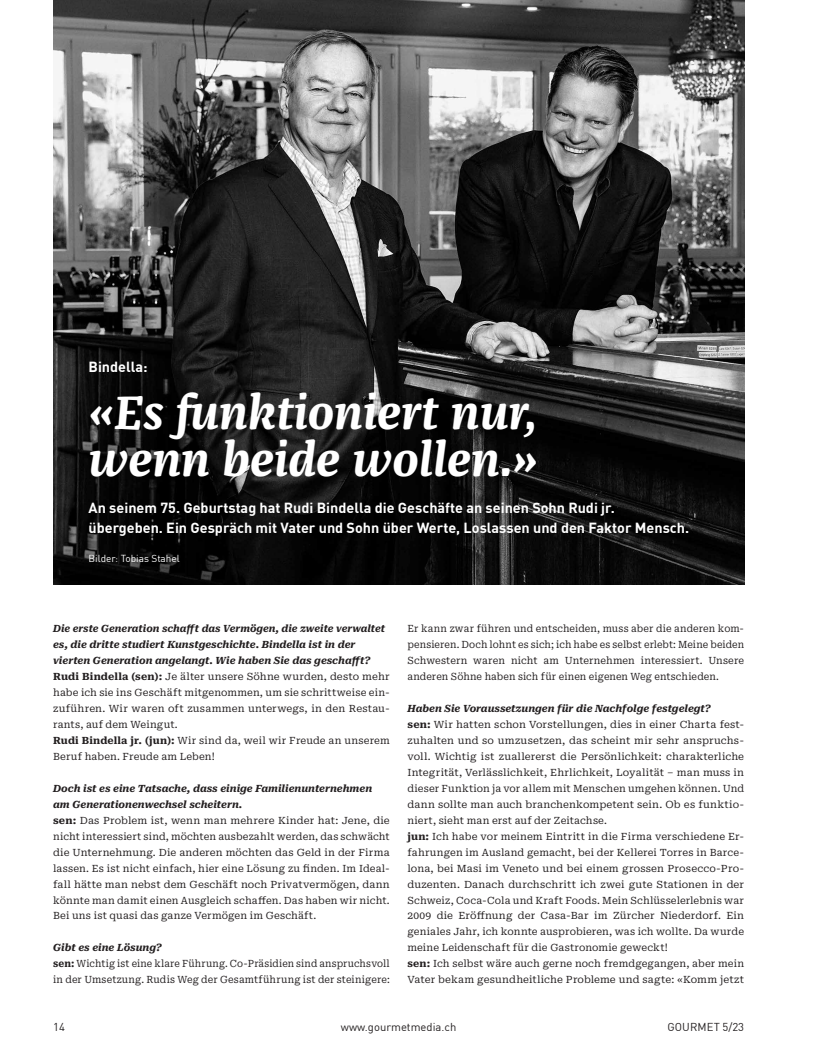
<style>
.page{position:relative;width:815px;height:1063px;background:#fff}
.page>*{position:absolute;margin:0;border:0;box-sizing:border-box;transform-origin:0 0}
.t1{font:italic 700 48.75px/46.2px "Franziska OT";color:#fff}
.t2{font:700 14.38px/20px "DINOT";color:#fff}
.t3{font:11.25px "DINOT";color:#231f20}
.t4{font:10px/16px "Roboto Serif";letter-spacing:.01em;color:#231f20}
.t5{font:10px/16px "Roboto Serif";letter-spacing:.01em;color:#231f20;text-align:justify;scale:.96 1}
.t6{font:10px/16px "Roboto Serif";letter-spacing:.01em;color:#231f20;scale:.94 1}
.t7{font:10px "DINOT";color:#fff}
.s1{font-weight:700;font-style:italic}
.s2{font-weight:700}
</style>
<div class="page">
<img style="left:53px;top:0;width:691px;height:585px">
<h2 class="t2" style="left:89px;top:356px;width:61px">Bindella:</h2>
<h1 class="t1" style="left:89px;top:390px;width:452px">«Es funktioniert nur, wenn beide wollen.»</h1>
<h2 class="t2" style="left:89px;top:496px;width:602px">An seinem 75. Geburtstag hat Rudi Bindella die Geschäfte an seinen Sohn Rudi jr. übergeben. Ein Gespräch mit Vater und Sohn über Werte, Loslassen und den Faktor Mensch.</h2>
<p class="t7" style="left:89px;top:551px;width:93px">Bilder: Tobias Stahel</p>
<p class="t4" style="left:53px;top:620px;width:338px"><span class="s1">Die erste Generation schafft das Vermögen, die zweite verwaltet es, die dritte studiert Kunstgeschichte. Bindella ist in der vierten Generation angelangt. Wie haben Sie das geschafft?<br></span><span class="s2">Rudi Bindella (sen):</span> Je älter unsere Söhne wurden, desto mehr habe ich sie ins Geschäft mitgenommen, um sie schrittweise ein&shy;zuführen. Wir waren oft zusammen unterwegs, in den Restau&shy;rants, auf dem Weingut.<br><span class="s2">Rudi Bindella jr. (jun):</span> Wir sind da, weil wir Freude an unserem Beruf haben. Freude am Leben!</p>
<p class="t4" style="left:53px;top:780px;width:338px"><span class="s1">Doch ist es eine Tatsache, dass einige Familienunternehmen am Generationenwechsel scheitern.<br></span><span class="s2">sen:</span> Das Problem ist, wenn man mehrere Kinder hat: Jene, die nicht interessiert sind, möchten ausbezahlt werden, das schwächt die Unternehmung. Die anderen möchten das Geld in der Firma lassen. Es ist nicht einfach, hier eine Lösung zu finden. Im Ideal&shy;fall hätte man nebst dem Geschäft noch Privatvermögen, dann könnte man damit einen Ausgleich schaffen. Das haben wir nicht.<br>Bei uns ist quasi das ganze Vermögen im Geschäft.</p>
<p class="t6" style="left:53px;top:939px;width:360px"><span class="s1">Gibt es eine Lösung?<br></span><span class="s2">sen:</span> Wichtig ist eine klare Führung. Co-Präsidien sind anspruchsvoll in der Umsetzung. Rudis Weg der Gesamtführung ist der steinigere:</p>
<p class="t5" style="left:407px;top:620px;width:352px">Er kann zwar führen und entscheiden, muss aber die anderen kom&shy;pensieren. Doch lohnt es sich; ich habe es selbst erlebt: Meine beiden Schwestern waren nicht am Unternehmen interessiert. Unsere anderen Söhne haben sich für einen eigenen Weg entschieden.</p>
<p class="t4" style="left:407px;top:700px;width:338px"><span class="s1">Haben Sie Voraussetzungen für die Nachfolge festgelegt?<br></span><span class="s2">sen:</span> Wir hatten schon Vorstellungen, dies in einer Charta fest&shy;zuhalten und so umzusetzen, das scheint mir sehr anspruchs&shy;voll. Wichtig ist zuallererst die Persönlichkeit: charakterliche Integrität, Verlässlichkeit, Ehrlichkeit, Loyalität – man muss in dieser Funktion ja vor allem mit Menschen umgehen können. Und dann sollte man auch branchenkompetent sein. Ob es funktio&shy;niert, sieht man erst auf der Zeitachse.<br><span class="s2">jun:</span> Ich habe vor meinem Eintritt in die Firma verschiedene Er&shy;fahrungen im Ausland gemacht, bei der Kellerei Torres in Barce&shy;lona, bei Masi im Veneto und bei einem grossen Prosecco-Pro&shy;duzenten. Danach durchschritt ich zwei gute Stationen in der Schweiz, Coca-Cola und Kraft Foods. Mein Schlüsselerlebnis war 2009 die Eröffnung der Casa-Bar im Zürcher Niederdorf. Ein geniales Jahr, ich konnte ausprobieren, was ich wollte. Da wurde meine Leidenschaft für die Gastronomie geweckt!<br><span class="s2">sen:</span> Ich selbst wäre auch gerne noch fremdgegangen, aber mein Vater bekam gesundheitliche Probleme und sagte: «Komm jetzt</p>
<p class="t3" style="left:53px;top:1018px;width:13px">14</p>
<p class="t3" style="left:341px;top:1018px;width:117px">www.gourmetmedia.ch</p>
<p class="t3" style="left:667px;top:1018px;width:78px">GOURMET 5/23</p>
</div>
